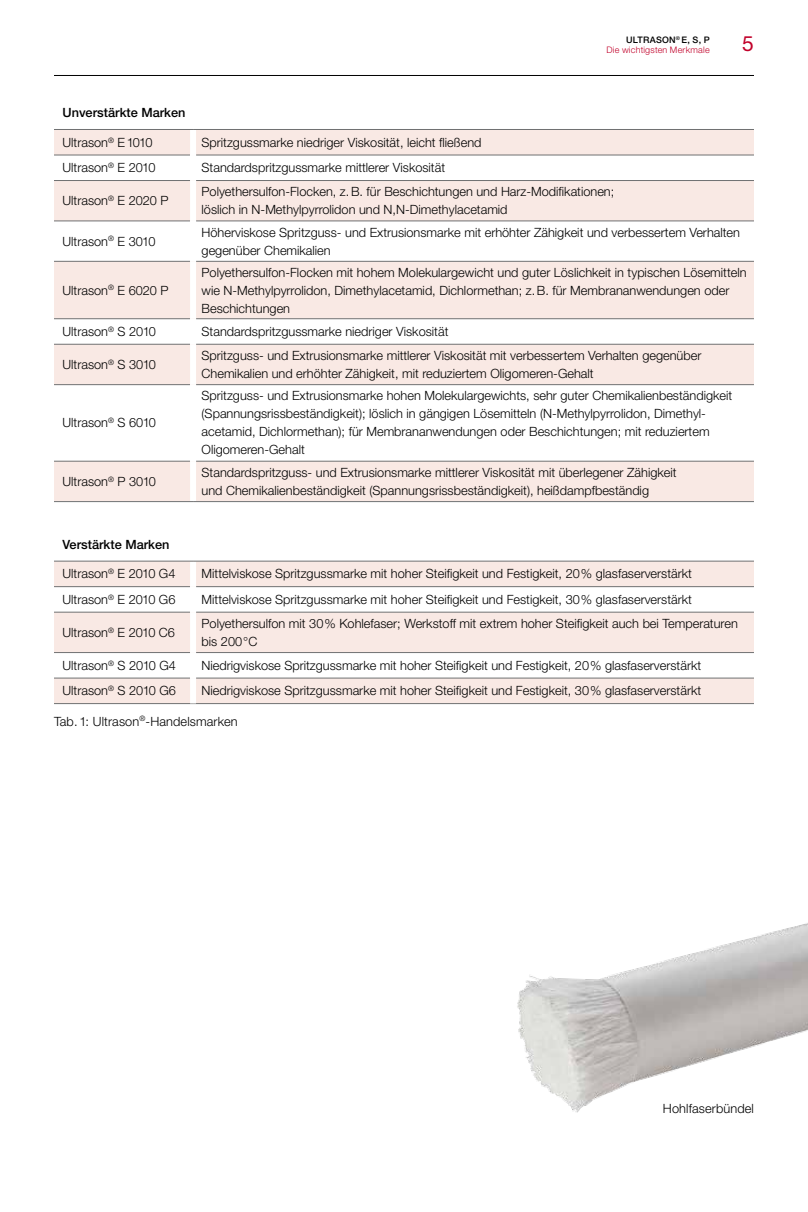
<style>
.page{position:relative;width:808px;height:1212px;background:#fff}
.page>*{position:absolute;margin:0;border:0;box-sizing:border-box;transform-origin:0 0}
.t1{font:21px "Helvetica Neue LT Pro";color:#c1002a}
.t2{font:300 12.75px/18px "Helvetica Neue LT Pro";color:#000}
.t3{font:500 12.75px "Helvetica Neue LT Pro";color:#000}
.t4{font:300 9px/10.5px "Helvetica Neue LT Pro";letter-spacing:.025em;color:#c1002a;text-align:right}
.s1{font-weight:500;color:#000}
</style>
<div class="page">
<svg style="left:54px;top:130px;width:700px;height:573px;fill:#f9e9e4"></svg>
<div style="left:54px;top:502px;width:700px;height:25px;background:#fff"></div>
<hr style="left:54px;top:155px;width:136px;height:1px;background:#707172">
<hr style="left:196px;top:155px;width:558px;height:1px;background:#707172">
<hr style="left:54px;top:180px;width:136px;height:1px;background:#707172">
<hr style="left:196px;top:180px;width:558px;height:1px;background:#707172">
<hr style="left:54px;top:221px;width:136px;height:1px;background:#707172">
<hr style="left:196px;top:221px;width:558px;height:1px;background:#707172">
<hr style="left:54px;top:261px;width:136px;height:1px;background:#707172">
<hr style="left:196px;top:261px;width:558px;height:1px;background:#707172">
<hr style="left:54px;top:318px;width:136px;height:1px;background:#707172">
<hr style="left:196px;top:318px;width:558px;height:1px;background:#707172">
<hr style="left:54px;top:344px;width:136px;height:1px;background:#707172">
<hr style="left:196px;top:344px;width:558px;height:1px;background:#707172">
<hr style="left:54px;top:384px;width:136px;height:1px;background:#707172">
<hr style="left:196px;top:384px;width:558px;height:1px;background:#707172">
<hr style="left:54px;top:461px;width:136px;height:1px;background:#707172">
<hr style="left:196px;top:461px;width:558px;height:1px;background:#707172">
<hr style="left:54px;top:586px;width:136px;height:1px;background:#707172">
<hr style="left:196px;top:586px;width:558px;height:1px;background:#707172">
<hr style="left:54px;top:612px;width:136px;height:1px;background:#707172">
<hr style="left:196px;top:612px;width:558px;height:1px;background:#707172">
<hr style="left:54px;top:652px;width:136px;height:1px;background:#707172">
<hr style="left:196px;top:652px;width:558px;height:1px;background:#707172">
<hr style="left:54px;top:678px;width:136px;height:1px;background:#707172">
<hr style="left:196px;top:678px;width:558px;height:1px;background:#707172">
<hr style="left:54px;top:703px;width:139px;height:1px;background:#707172">
<hr style="left:193px;top:703px;width:561px;height:1px;background:#707172">
<div style="left:190px;top:180px;width:6px;height:41px;background:#fff"></div>
<div style="left:190px;top:221px;width:6px;height:40px;background:#fff"></div>
<div style="left:190px;top:261px;width:6px;height:58px;background:#fff"></div>
<div style="left:190px;top:319px;width:6px;height:25px;background:#fff"></div>
<div style="left:190px;top:344px;width:6px;height:41px;background:#fff"></div>
<div style="left:190px;top:385px;width:6px;height:76px;background:#fff"></div>
<div style="left:190px;top:461px;width:6px;height:40px;background:#fff"></div>
<div style="left:190px;top:561px;width:6px;height:26px;background:#fff"></div>
<div style="left:190px;top:587px;width:6px;height:25px;background:#fff"></div>
<div style="left:190px;top:612px;width:6px;height:40px;background:#fff"></div>
<div style="left:190px;top:652px;width:6px;height:26px;background:#fff"></div>
<div style="left:190px;top:678px;width:6px;height:25px;background:#fff"></div>
<div style="left:190px;top:130px;width:6px;height:25px;background:#fff"></div>
<div style="left:190px;top:155px;width:6px;height:25px;background:#fff"></div>
<hr style="left:54px;top:129px;width:139px;height:1px;background:#707172">
<hr style="left:193px;top:129px;width:561px;height:1px;background:#707172">
<hr style="left:54px;top:561px;width:139px;height:1px;background:#707172">
<hr style="left:193px;top:561px;width:561px;height:1px;background:#707172">
<hr style="left:54px;top:501px;width:139px;height:1px;background:#707172">
<hr style="left:193px;top:501px;width:561px;height:1px;background:#707172">
<img style="left:517px;top:923px;width:291px;height:190px">
<hr style="left:54px;top:75px;width:700px;height:1px;background:#000">
<p class="t4" style="left:606px;top:34px;width:105px"><span class="s1">ULTRASON</span><sup>®</sup> <span class="s1">E, S, P<br></span>Die wichtigsten Merkmale</p>
<h1 class="t1" style="left:742px;top:31px;width:13px">5</h1>
<p class="t3" style="left:63px;top:105px;width:125px">Unverstärkte Marken</p>
<p class="t2" style="left:63px;top:133px;width:92px">Ultrason<sup>®</sup> E1010</p>
<p class="t2" style="left:202px;top:133px;width:281px">Spritzgussmarke niedriger Viskosität, leicht fließend</p>
<p class="t2" style="left:63px;top:158px;width:94px">Ultrason<sup>®</sup> E 2010</p>
<p class="t2" style="left:202px;top:158px;width:245px">Standardspritzgussmarke mittlerer Viskosität</p>
<p class="t2" style="left:63px;top:191px;width:108px">Ultrason<sup>®</sup> E 2020 P</p>
<p class="t2" style="left:202px;top:182px;width:414px">Polyethersulfon-Flocken, z.B. für Beschichtungen und Harz-Modifikationen; löslich in N-Methylpyrrolidon und N,N-Dimethylacetamid</p>
<p class="t2" style="left:63px;top:232px;width:94px">Ultrason<sup>®</sup> E 3010</p>
<p class="t2" style="left:202px;top:223px;width:540px">Höherviskose Spritzguss- und Extrusionsmarke mit erhöhter Zähigkeit und verbessertem Verhalten gegenüber Chemikalien</p>
<p class="t2" style="left:63px;top:281px;width:108px">Ultrason<sup>®</sup> E 6020 P</p>
<p class="t2" style="left:202px;top:263px;width:547px">Polyethersulfon-Flocken mit hohem Molekulargewicht und guter Löslichkeit in typischen Lösemitteln wie N-Methylpyrrolidon, Dimethylacetamid, Dichlormethan; z.B. für Membrananwendungen oder<br>Beschichtungen</p>
<p class="t2" style="left:63px;top:322px;width:95px">Ultrason<sup>®</sup> S 2010</p>
<p class="t2" style="left:202px;top:322px;width:248px">Standardspritzgussmarke niedriger Viskosität</p>
<p class="t2" style="left:63px;top:355px;width:95px">Ultrason<sup>®</sup> S 3010</p>
<p class="t2" style="left:202px;top:346px;width:501px">Spritzguss- und Extrusionsmarke mittlerer Viskosität mit verbessertem Verhalten gegenüber<br>Chemikalien und erhöhter Zähigkeit, mit reduziertem Oligomeren-Gehalt</p>
<p class="t2" style="left:63px;top:414px;width:95px">Ultrason<sup>®</sup> S 6010</p>
<p class="t2" style="left:202px;top:387px;width:532px">Spritzguss- und Extrusionsmarke hohen Molekulargewichts, sehr guter Chemikalienbeständigkeit (Spannungsrissbeständigkeit); löslich in gängigen Lösemitteln (N-Methylpyrrolidon, Dimethyl&shy;acetamid, Dichlormethan); für Membrananwendungen oder Beschichtungen; mit reduziertem Oligomeren-Gehalt</p>
<p class="t2" style="left:63px;top:472px;width:95px">Ultrason<sup>®</sup> P 3010</p>
<p class="t2" style="left:202px;top:463px;width:476px">Standardspritzguss- und Extrusionsmarke mittlerer Viskosität mit überlegener Zähigkeit und Chemikalienbeständigkeit (Spannungsrissbeständigkeit), heißdampfbeständig</p>
<p class="t3" style="left:63px;top:536px;width:108px">Verstärkte Marken</p>
<p class="t2" style="left:63px;top:565px;width:115px">Ultrason<sup>®</sup> E 2010 G4</p>
<p class="t2" style="left:202px;top:565px;width:492px">Mittelviskose Spritzgussmarke mit hoher Steifigkeit und Festigkeit, 20 % glasfaserverstärkt</p>
<p class="t2" style="left:63px;top:590px;width:115px">Ultrason<sup>®</sup> E 2010 G6</p>
<p class="t2" style="left:202px;top:590px;width:492px">Mittelviskose Spritzgussmarke mit hoher Steifigkeit und Festigkeit, 30 % glasfaserverstärkt</p>
<p class="t2" style="left:63px;top:623px;width:114px">Ultrason<sup>®</sup> E 2010 C6</p>
<p class="t2" style="left:202px;top:614px;width:538px">Polyethersulfon mit 30 % Kohlefaser; Werkstoff mit extrem hoher Steifigkeit auch bei Temperaturen bis 200 °C</p>
<p class="t2" style="left:63px;top:656px;width:115px">Ultrason<sup>®</sup> S 2010 G4</p>
<p class="t2" style="left:202px;top:656px;width:501px">Niedrigviskose Spritzgussmarke mit hoher Steifigkeit und Festigkeit, 20 % glasfaserverstärkt</p>
<p class="t2" style="left:63px;top:681px;width:115px">Ultrason<sup>®</sup> S 2010 G6</p>
<p class="t2" style="left:202px;top:681px;width:501px">Niedrigviskose Spritzgussmarke mit hoher Steifigkeit und Festigkeit, 30 % glasfaserverstärkt</p>
<p class="t2" style="left:54px;top:712px;width:185px">Tab. 1: Ultrason<sup>®</sup>-Handelsmarken</p>
<p class="t2" style="left:663px;top:1099px;width:93px">Hohlfaserbündel</p>
</div>
